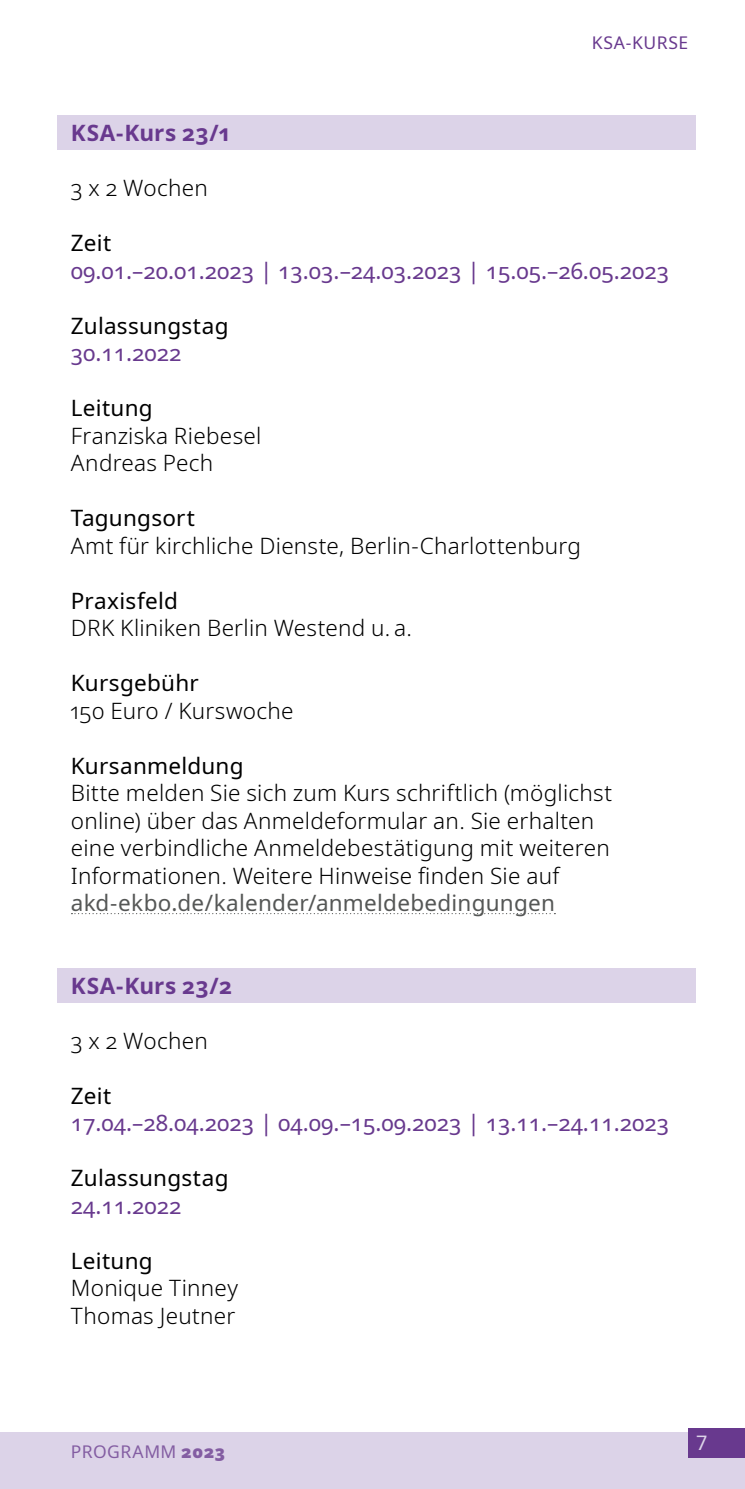
<style>
.page{position:relative;width:745px;height:1489px;background:#fff}
.page>*{position:absolute;margin:0;border:0;box-sizing:border-box;transform-origin:0 0}
.t1{font:300 22.5px/27.5px "Noto Sans";letter-spacing:.01em;color:#000}
.t2{font:22.5px "Noto Sans";color:#68398e}
.t3{font:22.5px "Noto Sans";letter-spacing:.01em;color:#000}
.t4{font:22.5px "Noto Sans";letter-spacing:.01em;color:#555756}
.t5{font:700 22.5px "Noto Sans";letter-spacing:.025em;color:#68398e}
.t6{font:20px "Noto Sans";color:#dcd3e8}
.t7{font:17.5px "Noto Sans";letter-spacing:.025em;color:#835da2}
.t8{font:17.5px "Noto Sans";letter-spacing:.035em;color:#68398e}
.s1{font-weight:900}
</style>
<div class="page">
<div style="left:0;top:1431px;width:744px;height:57px;background:#dcd3e8"></div>
<div style="left:687px;top:1427px;width:57px;height:29px;background:#68398e"></div>
<div style="left:57px;top:115px;width:638px;height:35px;background:#dcd3e8"></div>
<svg style="left:71px;top:913px;width:484px;height:1px"></svg>
<div style="left:57px;top:967px;width:638px;height:35px;background:#dcd3e8"></div>
<p class="t8" style="left:591px;top:30px;width:98px">KSA-KURSE</p>
<p class="t5" style="left:71px;top:117px;width:160px">KSA-Kurs 23/1</p>
<p class="t1" style="left:71px;top:175px;width:138px">3 x 2 Wochen</p>
<p class="t3" style="left:71px;top:227px;width:42px">Zeit</p>
<p class="t2" style="left:71px;top:254px;width:599px">09.01.–20.01.2023 | 13.03.–24.03.2023 | 15.05.–26.05.2023</p>
<p class="t3" style="left:71px;top:309px;width:159px">Zulassungstag</p>
<p class="t2" style="left:71px;top:337px;width:112px">30.11.2022</p>
<p class="t3" style="left:71px;top:392px;width:83px">Leitung</p>
<p class="t1" style="left:71px;top:422px;width:192px">Franziska Riebesel<br>Andreas Pech</p>
<p class="t3" style="left:71px;top:502px;width:125px">Tagungsort</p>
<p class="t1" style="left:71px;top:532px;width:511px">Amt für kirchliche Dienste, Berlin-Charlottenburg</p>
<p class="t3" style="left:71px;top:584px;width:108px">Praxisfeld</p>
<p class="t1" style="left:71px;top:614px;width:342px">DRK Kliniken Berlin Westend u. a.</p>
<p class="t3" style="left:71px;top:667px;width:129px">Kursgebühr</p>
<p class="t1" style="left:71px;top:697px;width:224px">150 Euro / Kurswoche</p>
<p class="t3" style="left:71px;top:749px;width:174px">Kursanmeldung</p>
<p class="t1" style="left:71px;top:779px;width:542px">Bitte melden Sie sich zum Kurs schriftlich (möglichst online) über das Anmeldeformular an. Sie erhalten eine verbindliche Anmeldebestätigung mit weiteren Informationen. Weitere Hinweise finden Sie auf</p>
<p class="t4" style="left:71px;top:887px;width:485px">akd-ekbo.de/kalender/anmeldebedingungen</p>
<p class="t5" style="left:71px;top:969px;width:162px">KSA-Kurs 23/2</p>
<p class="t1" style="left:71px;top:1027px;width:138px">3 x 2 Wochen</p>
<p class="t3" style="left:71px;top:1079px;width:42px">Zeit</p>
<p class="t2" style="left:71px;top:1107px;width:599px">17.04.–28.04.2023 | 04.09.–15.09.2023 | 13.11.–24.11.2023</p>
<p class="t3" style="left:71px;top:1162px;width:159px">Zulassungstag</p>
<p class="t2" style="left:71px;top:1189px;width:112px">24.11.2022</p>
<p class="t3" style="left:71px;top:1244px;width:83px">Leitung</p>
<p class="t1" style="left:71px;top:1274px;width:168px">Monique Tinney<br>Thomas Jeutner</p>
<p class="t7" style="left:71px;top:1439px;width:156px">PROGRAMM <span class="s1">2023</span></p>
<p class="t6" style="left:696px;top:1428px;width:12px">7</p>
</div>
